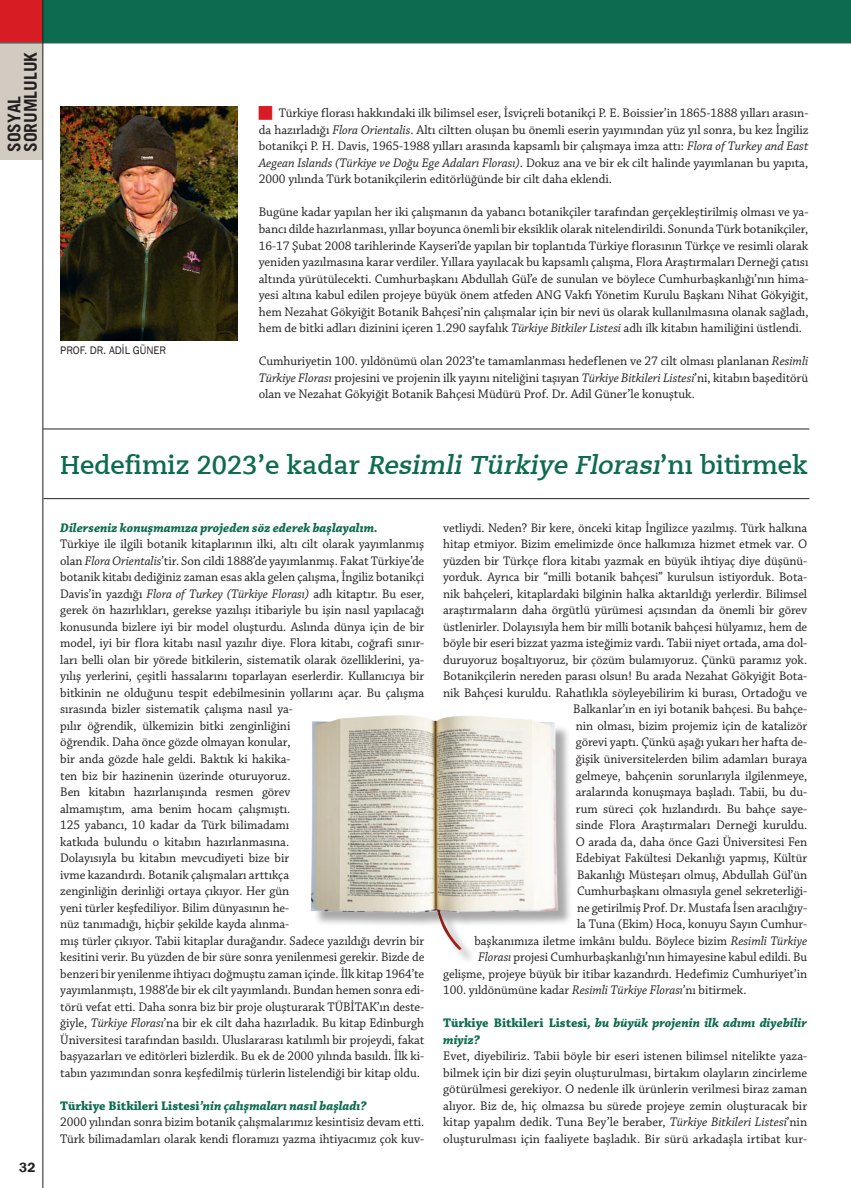
<style>
.page{position:relative;width:851px;height:1188px;background:#fff}
.page>*{position:absolute;margin:0;border:0;box-sizing:border-box;transform-origin:0 0}
.Anayazi{font:25.62px "Caecilia X Bold";color:#0d6b4f}
.t1{font:700 20px "Trade Gothic";letter-spacing:.06em;color:#231f20}
.t2{font:700 17.5px "Trade Gothic";color:#231f20}
.t3{font:600 13.75px "Franklin Gothic";color:#231f20}
.HABER_ANA_YAZI_emre{font:13.12px/16.5px "Chaparral Pro";letter-spacing:-.005em;color:#231f20;text-align:justify}
.HABER_SORU-CEVAP_emr{font:italic 700 13.12px/16.5px "Chaparral Pro";color:#0d6b4f}
.ICIMIZDEN_BIRI_KUTU{font:11.25px "Franklin Gothic";color:#231f20}
.s1{font-style:italic}
.s2{font-style:normal}
</style>
<div class="page">
<div style="left:0;top:0;width:43px;height:43px;background:#d81c23"></div>
<div style="left:0;top:43px;width:43px;height:116px;background:#d1cbc2"></div>
<hr style="left:0;top:43px;width:850px;height:1px;background:#231f20">
<div style="left:43px;top:0;width:807px;height:43px;background:#0d6b4f"></div>
<img style="left:60px;top:106px;width:177px;height:234px">
<hr style="left:43px;top:428px;width:766px;height:1px;background:#231f20">
<hr style="left:43px;top:498px;width:766px;height:1px;background:#231f20">
<div style="left:313px;top:717px;width:259px;height:246px;background:#231f20;opacity:.39"></div>
<img style="left:310px;top:715px;width:249px;height:234px">
<hr style="left:43px;top:0;width:1px;height:1187px;background:#231f20">
<p class="t2" style="left:20px;top:152px;width:102px;rotate:-90deg">SORUMLULUK</p>
<p class="t1" style="left:9px;top:149px;width:95px;rotate:-90deg">HABERLER</p>
<p class="t2" style="left:4px;top:152px;width:58px;rotate:-90deg">SOSYAL</p>
<p class="t3" style="left:19px;top:1158px;width:18px">32</p>
<p class="ICIMIZDEN_BIRI_KUTU" style="left:60px;top:343px;width:107px">PROF. DR. ADİL GÜNER</p>
<p class="HABER_ANA_YAZI_emre" style="left:259px;top:105px;width:551px;text-indent:20px">Türkiye florası hakkındaki ilk bilimsel eser, İsviçreli botanikçi P. E. Boissier’in 1865-1888 yılları arasın&shy;da hazırladığı <span class="s1">Flora Orientalis</span>. Altı ciltten oluşan bu önemli eserin yayımından yüz yıl sonra, bu kez İngiliz botanikçi P. H. Davis, 1965-1988 yılları arasında kapsamlı bir çalışmaya imza attı: <span class="s1">Flora of Turkey and East Aegean Islands (Türkiye ve Doğu Ege Adaları Florası)</span>. Dokuz ana ve bir ek cilt halinde yayımlanan bu yapıta, 2000 yılında Türk botanikçilerin editörlüğünde bir cilt daha eklendi.</p>
<p class="HABER_ANA_YAZI_emre" style="left:259px;top:204px;width:551px">Bugüne kadar yapılan her iki çalışmanın da yabancı botanikçiler tarafından gerçekleştirilmiş olması ve ya&shy;bancı dilde hazırlanması, yıllar boyunca önemli bir eksiklik olarak nitelendirildi. Sonunda Türk botanikçiler, 16-17 Şubat 2008 tarihlerinde Kayseri’de yapılan bir toplantıda Türkiye florasının Türkçe ve resimli olarak yeniden yazılmasına karar verdiler. Yıllara yayılacak bu kapsamlı çalışma, Flora Araştırmaları Derneği çatısı altında yürütülecekti. Cumhurbaşkanı Abdullah Gül’e de sunulan ve böylece Cumhurbaşkanlığı’nın hima&shy;yesi altına kabul edilen projeye büyük önem atfeden ANG Vakfı Yönetim Kurulu Başkanı Nihat Gökyiğit, hem Nezahat Gökyiğit Botanik Bahçesi’nin çalışmalar için bir nevi üs olarak kullanılmasına olanak sağladı, hem de bitki adları dizinini içeren 1.290 sayfalık <span class="s1">Türkiye Bitkiler Listesi</span> adlı ilk kitabın hamiliğini üstlendi.</p>
<p class="HABER_ANA_YAZI_emre" style="left:259px;top:353px;width:551px">Cumhuriyetin 100. yıldönümü olan 2023’te tamamlanması hedeflenen ve 27 cilt olması planlanan <span class="s1">Resimli Türkiye Florası</span> projesini ve projenin ilk yayını niteliğini taşıyan <span class="s1">Türkiye Bitkileri Listesi</span>’ni, kitabın başeditörü olan ve Nezahat Gökyiğit Botanik Bahçesi Müdürü Prof. Dr. Adil Güner’le konuştuk.</p>
<p class="Anayazi" style="left:60px;top:450px;width:749px">Hedefimiz 2023’e kadar <span class="s1">Resimli Türkiye Florası</span>’nı bitirmek</p>
<p class="HABER_SORU-CEVAP_emr" style="left:60px;top:520px;width:319px">Dilerseniz konuşmamıza projeden söz ederek başlayalım.</p>
<p class="HABER_ANA_YAZI_emre" style="left:60px;top:536px;width:365px;text-align:left">Türkiye ile ilgili botanik kitaplarının ilki, altı cilt olarak yayımlanmış olan <span class="s1">Flora Orientalis</span>’tir. Son cildi 1888’de yayımlanmış. Fakat Türkiye’de botanik kitabı dediğiniz zaman esas akla gelen çalışma, İngiliz botanikçi Davis’in yazdığı <span class="s1">Flora of Turkey (Türkiye Florası)</span> adlı kitaptır. Bu eser, gerek ön hazırlıkları, gerekse yazılışı itibariyle bu işin nasıl yapılacağı konusunda bizlere iyi bir model oluşturdu. Aslında dünya için de bir model, iyi bir flora kitabı nasıl yazılır diye. Flora kitabı, coğrafi sınır&shy;ları belli olan bir yörede bitkilerin, sistematik olarak özelliklerini, ya&shy;yılış yerlerini, çeşitli hassalarını toparlayan eserlerdir. Kullanıcıya bir bitkinin ne olduğunu tespit edebilmesinin yollarını açar. Bu çalışma sırasında bizler sistematik çalışma nasıl ya-<br>pılır öğrendik, ülkemizin bitki zenginliğini<br>öğrendik. Daha önce gözde olmayan konular,<br>bir anda gözde hale geldi. Baktık ki hakika-<br>ten biz bir hazinenin üzerinde oturuyoruz.<br>Ben kitabın hazırlanışında resmen görev<br>almamıştım, ama benim hocam çalışmıştı.<br>125 yabancı, 10 kadar da Türk bilimadamı<br>katkıda bulundu o kitabın hazırlanmasına.<br>Dolayısıyla bu kitabın mevcudiyeti bize bir<br>ivme kazandırdı. Botanik çalışmaları arttıkça<br>zenginliğin derinliği ortaya çıkıyor. Her gün<br>yeni türler keşfediliyor. Bilim dünyasının he-<br>nüz tanımadığı, hiçbir şekilde kayda alınma-<br>mış türler çıkıyor. Tabii kitaplar durağandır. Sadece yazıldığı devrin bir kesitini verir. Bu yüzden de bir süre sonra yenilenmesi gerekir. Bizde de benzeri bir yenilenme ihtiyacı doğmuştu zaman içinde. İlk kitap 1964’te yayımlanmıştı, 1988’de bir ek cilt yayımlandı. Bundan hemen sonra edi&shy;törü vefat etti. Daha sonra biz bir proje oluşturarak TÜBİTAK’ın deste&shy;ğiyle, <span class="s1">Türkiye Florası</span>’na bir ek cilt daha hazırladık. Bu kitap Edinburgh Üniversitesi tarafından basıldı. Uluslararası katılımlı bir projeydi, fakat başyazarları ve editörleri bizlerdik. Bu ek de 2000 yılında basıldı. İlk ki&shy;tabın yazımından sonra keşfedilmiş türlerin listelendiği bir kitap oldu.</p>
<p class="HABER_SORU-CEVAP_emr" style="left:60px;top:1097px;width:307px"><span class="s2">Türkiye Bitkileri Listesi</span>’nin çalışmaları nasıl başladı?</p>
<p class="HABER_ANA_YAZI_emre" style="left:60px;top:1113px;width:365px">2000 yılından sonra bizim botanik çalışmalarımız kesintisiz devam etti.<br>Türk bilimadamları olarak kendi floramızı yazma ihtiyacımız çok kuv-</p>
<p class="HABER_ANA_YAZI_emre" style="left:443px;top:519px;width:365px">vetliydi. Neden? Bir kere, önceki kitap İngilizce yazılmış. Türk halkına</p>
<p class="HABER_ANA_YAZI_emre" style="left:443px;top:536px;width:365px">hitap etmiyor. Bizim emelimizde önce halkımıza hizmet etmek var. O</p>
<p class="HABER_ANA_YAZI_emre" style="left:443px;top:552px;width:365px">yüzden bir Türkçe flora kitabı yazmak en büyük ihtiyaç diye düşünü-</p>
<p class="HABER_ANA_YAZI_emre" style="left:443px;top:569px;width:365px">yorduk. Ayrıca bir “milli botanik bahçesi” kurulsun istiyorduk. Bota-</p>
<p class="HABER_ANA_YAZI_emre" style="left:443px;top:585px;width:365px">nik bahçeleri, kitaplardaki bilginin halka aktarıldığı yerlerdir. Bilimsel</p>
<p class="HABER_ANA_YAZI_emre" style="left:443px;top:602px;width:365px">araştırmaların daha örgütlü yürümesi açısından da önemli bir görev</p>
<p class="HABER_ANA_YAZI_emre" style="left:443px;top:618px;width:365px">üstlenirler. Dolayısıyla hem bir milli botanik bahçesi hülyamız, hem de</p>
<p class="HABER_ANA_YAZI_emre" style="left:443px;top:635px;width:365px">böyle bir eseri bizzat yazma isteğimiz vardı. Tabii niyet ortada, ama dol-</p>
<p class="HABER_ANA_YAZI_emre" style="left:443px;top:651px;width:365px">duruyoruz boşaltıyoruz, bir çözüm bulamıyoruz. Çünkü paramız yok.</p>
<p class="HABER_ANA_YAZI_emre" style="left:443px;top:668px;width:365px">Botanikçilerin nereden parası olsun! Bu arada Nezahat Gökyiğit Bota-</p>
<p class="HABER_ANA_YAZI_emre" style="left:443px;top:684px;width:365px">nik Bahçesi kuruldu. Rahatlıkla söyleyebilirim ki burası, Ortadoğu ve</p>
<p class="HABER_ANA_YAZI_emre" style="left:573px;top:701px;width:235px">Balkanlar’ın en iyi botanik bahçesi. Bu bahçe-</p>
<p class="HABER_ANA_YAZI_emre" style="left:575px;top:717px;width:233px">nin olması, bizim projemiz için de katalizör</p>
<p class="HABER_ANA_YAZI_emre" style="left:575px;top:734px;width:233px">görevi yaptı. Çünkü aşağı yukarı her hafta de-</p>
<p class="HABER_ANA_YAZI_emre" style="left:575px;top:750px;width:233px">ğişik üniversitelerden bilim adamları buraya</p>
<p class="HABER_ANA_YAZI_emre" style="left:575px;top:767px;width:233px">gelmeye, bahçenin sorunlarıyla ilgilenmeye,</p>
<p class="HABER_ANA_YAZI_emre" style="left:575px;top:783px;width:233px">aralarında konuşmaya başladı. Tabii, bu du-</p>
<p class="HABER_ANA_YAZI_emre" style="left:575px;top:800px;width:233px">rum süreci çok hızlandırdı. Bu bahçe saye-</p>
<p class="HABER_ANA_YAZI_emre" style="left:575px;top:816px;width:233px">sinde Flora Araştırmaları Derneği kuruldu.</p>
<p class="HABER_ANA_YAZI_emre" style="left:575px;top:833px;width:233px">O arada da, daha önce Gazi Üniversitesi Fen</p>
<p class="HABER_ANA_YAZI_emre" style="left:575px;top:849px;width:233px">Edebiyat Fakültesi Dekanlığı yapmış, Kültür</p>
<p class="HABER_ANA_YAZI_emre" style="left:577px;top:866px;width:232px">Bakanlığı Müsteşarı olmuş, Abdullah Gül’ün</p>
<p class="HABER_ANA_YAZI_emre" style="left:577px;top:882px;width:232px">Cumhurbaşkanı olmasıyla genel sekreterliği-</p>
<p class="HABER_ANA_YAZI_emre" style="left:577px;top:899px;width:232px">ne getirilmiş Prof. Dr. Mustafa İsen aracılığıy-</p>
<p class="HABER_ANA_YAZI_emre" style="left:577px;top:915px;width:232px">la Tuna (Ekim) Hoca, konuyu Sayın Cumhur-</p>
<p class="HABER_ANA_YAZI_emre" style="left:474px;top:932px;width:334px">başkanımıza iletme imkânı buldu. Böylece bizim <span class="s1">Resimli Türkiye</span></p>
<p class="HABER_ANA_YAZI_emre" style="left:478px;top:948px;width:330px"><span class="s1">Florası</span> projesi Cumhurbaşkanlığı’nın himayesine kabul edildi. Bu</p>
<p class="HABER_ANA_YAZI_emre" style="left:443px;top:965px;width:365px">gelişme, projeye büyük bir itibar kazandırdı. Hedefimiz Cumhuriyet’in</p>
<p class="HABER_ANA_YAZI_emre" style="left:443px;top:981px;width:305px">100. yıldönümüne kadar <span class="s1">Resimli Türkiye Florası</span>’nı bitirmek.</p>
<p class="HABER_SORU-CEVAP_emr" style="left:443px;top:1015px;width:365px"><span class="s2">Türkiye Bitkileri Listesi</span>, bu büyük projenin ilk adımı diyebilir miyiz?</p>
<p class="HABER_ANA_YAZI_emre" style="left:443px;top:1047px;width:365px">Evet, diyebiliriz. Tabii böyle bir eseri istenen bilimsel nitelikte yaza&shy;bilmek için bir dizi şeyin oluşturulması, birtakım olayların zincirleme götürülmesi gerekiyor. O nedenle ilk ürünlerin verilmesi biraz zaman alıyor. Biz de, hiç olmazsa bu sürede projeye zemin oluşturacak bir kitap yapalım dedik. Tuna Bey’le beraber, <span class="s1">Türkiye Bitkileri Listesi</span>’nin oluşturulması için faaliyete başladık. Bir sürü arkadaşla irtibat kur-</p>
</div>
